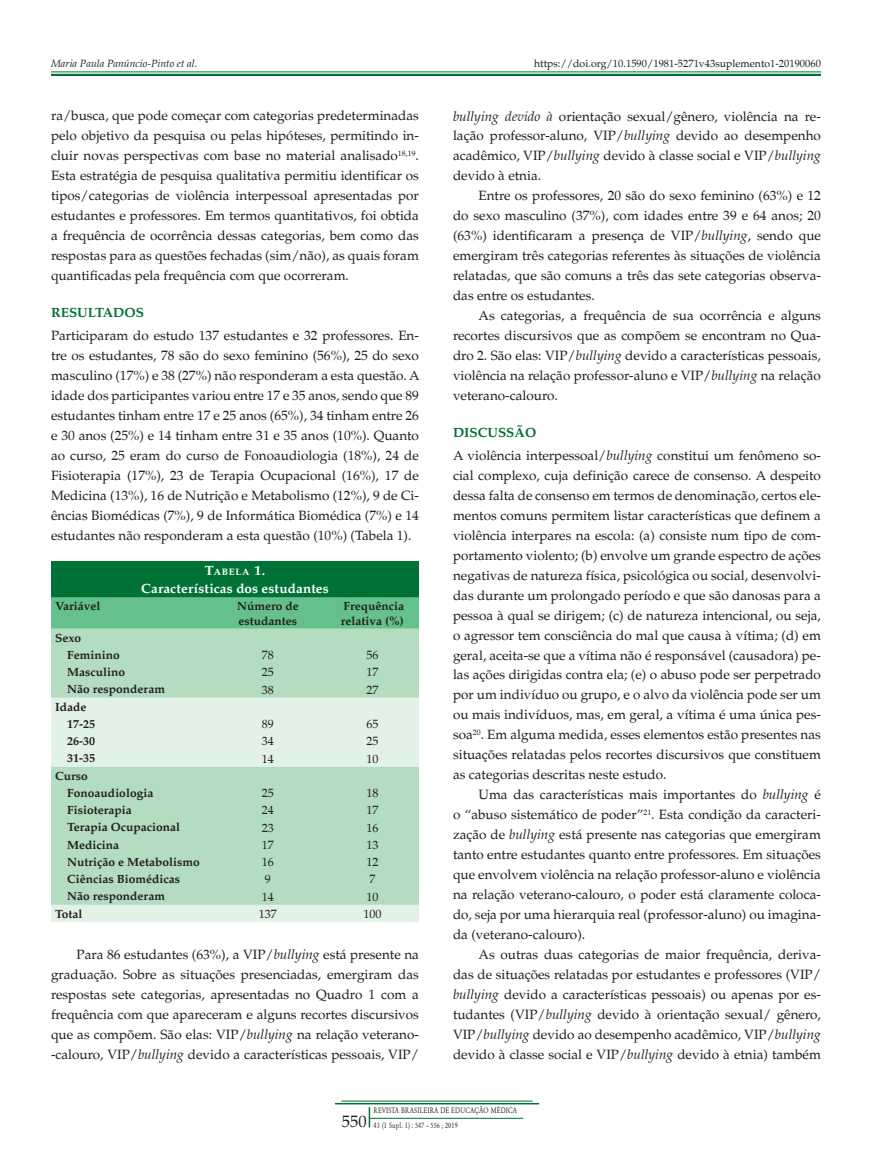
<style>
.page{position:relative;width:872px;height:1170px;background:#fff}
.page>*{position:absolute;margin:0;border:0;box-sizing:border-box;transform-origin:0 0}
.Body_text{font:13.5px/20px "Palton Roman";color:#231f20;text-align:justify}
.Left{font:13.5px/20px "Palton Roman";color:#231f20;text-align:justify}
.ABV{font:13.5px/20px "Palton Roman";color:#231f20;text-align:justify}
.O_White{font:700 13.5px "Palton";letter-spacing:.015em;color:#fff}
.G{font:700 13.5px "Palton";color:#007236}
.TE{font:700 12px/14.4px "Palton";color:#231f20}
.TC{font:12px "Palton Roman";color:#231f20}
.t1{font:10.5px "Palton Roman";color:#231f20}
.t2{font:italic 10.5px "Palton";color:#231f20}
.O_White-2{font:700 9.45px "Palton";letter-spacing:.09em;color:#fff}
.t3{font:8.25px/15px "Garamond";letter-spacing:.03em;color:#231f20;scale:.8 1}
.s1{font-size:13.5px}
.s2{font-family:"Palton";font-style:italic}
.s3{font-family:"Palton Roman";font-size:16.5px}
</style>
<div class="page">
<hr style="left:370px;top:1117px;width:153px;height:1px;background:#007236">
<svg style="left:369px;top:1107px;width:1px;height:20px"></svg>
<hr style="left:341px;top:1100px;width:192px;height:1px;background:#007236">
<hr style="left:335px;top:1102px;width:204px;height:2px;background:#007236">
<hr style="left:51px;top:71px;width:770px;height:1px;background:#007236">
<hr style="left:51px;top:74px;width:770px;height:2px;background:#007236">
<div style="left:51px;top:561px;width:368px;height:36px;background:#007236"></div>
<svg style="left:51px;top:597px;width:368px;height:100px;background:#9ad3af"></svg>
<div style="left:51px;top:697px;width:368px;height:224px;background:#e3f2e7"></div>
<div style="left:51px;top:766px;width:368px;height:138px;background:#b3dcc0"></div>
<p class="t2" style="left:51px;top:58px;width:148px">Maria Paula Panúncio-Pinto et al.</p>
<p class="t1" style="left:534px;top:57px;width:288px">https://doi.org/10.1590/1981-5271v43suplemento1-20190060</p>
<p class="Body_text" style="left:51px;top:106px;width:369px">ra/busca, que pode começar com categorias predeterminadas pelo objetivo da pesquisa ou pelas hipóteses, permitindo in&shy;cluir novas perspectivas com base no material analisado<sup>18,19</sup>.<br>Esta estratégia de pesquisa qualitativa permitiu identificar os tipos/categorias de violência interpessoal apresentadas por estudantes e professores. Em termos quantitativos, foi obtida a frequência de ocorrência dessas categorias, bem como das respostas para as questões fechadas (sim/não), as quais foram quantificadas pela frequência com que ocorreram.</p>
<p class="G" style="left:51px;top:304px;width:94px">RESULTADOS</p>
<p class="Left" style="left:51px;top:326px;width:370px">Participaram do estudo 137 estudantes e 32 professores. En&shy;tre os estudantes, 78 são do sexo feminino (56%), 25 do sexo masculino (17%) e 38 (27%) não responderam a esta questão. A idade dos participantes variou entre 17 e 35 anos, sendo que 89 estudantes tinham entre 17 e 25 anos (65%), 34 tinham entre 26 e 30 anos (25%) e 14 tinham entre 31 e 35 anos (10%). Quanto ao curso, 25 eram do curso de Fonoaudiologia (18%), 24 de Fisioterapia (17%), 23 de Terapia Ocupacional (16%), 17 de Medicina (13%), 16 de Nutrição e Metabolismo (12%), 9 de Ci&shy;ências Biomédicas (7%), 9 de Informática Biomédica (7%) e 14 estudantes não responderam a esta questão (10%) (Tabela 1).</p>
<p class="O_White-2" style="left:205px;top:566px;width:62px"><span class="s1">T</span>ABELA <span class="s1">1.</span></p>
<p class="O_White" style="left:141px;top:580px;width:189px">Características dos estudantes</p>
<p class="TE" style="left:55px;top:599px;width:47px">Variável</p>
<p class="TE" style="left:237px;top:599px;width:63px">Número de estudantes</p>
<p class="TE" style="left:341px;top:599px;width:65px">Frequência relativa (%)</p>
<p class="TE" style="left:55px;top:630px;width:28px">Sexo</p>
<p class="TE" style="left:67px;top:647px;width:54px">Feminino</p>
<p class="TC" style="left:262px;top:648px;width:13px">78</p>
<p class="TC" style="left:366px;top:648px;width:13px">56</p>
<p class="TE" style="left:67px;top:665px;width:59px">Masculino</p>
<p class="TC" style="left:262px;top:665px;width:13px">25</p>
<p class="TC" style="left:366px;top:665px;width:13px">17</p>
<p class="TE" style="left:67px;top:682px;width:99px">Não responderam</p>
<p class="TC" style="left:262px;top:682px;width:13px">38</p>
<p class="TC" style="left:366px;top:682px;width:13px">27</p>
<p class="TE" style="left:55px;top:699px;width:33px">Idade</p>
<p class="TE" style="left:67px;top:716px;width:29px">17-25</p>
<p class="TC" style="left:262px;top:716px;width:13px">89</p>
<p class="TC" style="left:366px;top:716px;width:13px">65</p>
<p class="TE" style="left:67px;top:734px;width:29px">26-30</p>
<p class="TC" style="left:262px;top:734px;width:13px">34</p>
<p class="TC" style="left:366px;top:734px;width:13px">25</p>
<p class="TE" style="left:67px;top:751px;width:29px">31-35</p>
<p class="TC" style="left:262px;top:751px;width:13px">14</p>
<p class="TC" style="left:366px;top:751px;width:13px">10</p>
<p class="TE" style="left:55px;top:768px;width:34px">Curso</p>
<p class="TE" style="left:67px;top:785px;width:88px">Fonoaudiologia</p>
<p class="TC" style="left:262px;top:785px;width:13px">25</p>
<p class="TC" style="left:366px;top:785px;width:13px">18</p>
<p class="TE" style="left:67px;top:803px;width:66px">Fisioterapia</p>
<p class="TC" style="left:262px;top:803px;width:13px">24</p>
<p class="TC" style="left:366px;top:803px;width:13px">17</p>
<p class="TE" style="left:67px;top:820px;width:114px">Terapia Ocupacional</p>
<p class="TC" style="left:262px;top:820px;width:13px">23</p>
<p class="TC" style="left:366px;top:820px;width:13px">16</p>
<p class="TE" style="left:67px;top:837px;width:53px">Medicina</p>
<p class="TC" style="left:262px;top:837px;width:13px">17</p>
<p class="TC" style="left:366px;top:837px;width:13px">13</p>
<p class="TE" style="left:67px;top:854px;width:134px">Nutrição e Metabolismo</p>
<p class="TC" style="left:262px;top:854px;width:13px">16</p>
<p class="TC" style="left:366px;top:854px;width:13px">12</p>
<p class="TE" style="left:67px;top:872px;width:114px">Ciências Biomédicas</p>
<p class="TC" style="left:265px;top:872px;width:7px">9</p>
<p class="TC" style="left:369px;top:872px;width:7px">7</p>
<p class="TE" style="left:67px;top:889px;width:99px">Não responderam</p>
<p class="TC" style="left:262px;top:889px;width:13px">14</p>
<p class="TC" style="left:366px;top:889px;width:13px">10</p>
<p class="TE" style="left:55px;top:906px;width:29px">Total</p>
<p class="TC" style="left:259px;top:906px;width:19px">137</p>
<p class="TC" style="left:363px;top:906px;width:19px">100</p>
<p class="ABV" style="left:51px;top:944px;width:369px;text-indent:26px">Para 86 estudantes (63%), a VIP/<span class="s2">bullying</span> está presente na graduação. Sobre as situações presenciadas, emergiram das respostas sete categorias, apresentadas no Quadro 1 com a frequência com que apareceram e alguns recortes discursivos que as compõem. São elas: VIP/<span class="s2">bullying</span> na relação veterano--calouro, VIP/<span class="s2">bullying</span> devido a características pessoais, VIP/</p>
<p class="ABV" style="left:453px;top:106px;width:369px"><span class="s2">bullying devido à</span> orientação sexual/gênero, violência na re&shy;lação professor-aluno, VIP/<span class="s2">bullying</span> devido ao desempenho acadêmico, VIP/<span class="s2">bullying</span> devido à classe social e VIP/<span class="s2">bullying </span>devido à etnia.</p>
<p class="Body_text" style="left:453px;top:186px;width:369px;text-indent:26px">Entre os professores, 20 são do sexo feminino (63%) e 12 do sexo masculino (37%), com idades entre 39 e 64 anos; 20 (63%) identificaram a presença de VIP/<span class="s2">bullying</span>, sendo que emergiram três categorias referentes às situações de violência relatadas, que são comuns a três das sete categorias observa&shy;das entre os estudantes.</p>
<p class="Body_text" style="left:453px;top:306px;width:369px;text-indent:26px">As categorias, a frequência de sua ocorrência e alguns recortes discursivos que as compõem se encontram no Qua&shy;dro 2. São elas: VIP/<span class="s2">bullying</span> devido a características pessoais, violência na relação professor-aluno e VIP/<span class="s2">bullying</span> na relação veterano-calouro.</p>
<p class="G" style="left:453px;top:424px;width:85px">DISCUSSÃO</p>
<p class="Left" style="left:453px;top:445px;width:369px">A violência interpessoal/<span class="s2">bullying</span> constitui um fenômeno so&shy;cial complexo, cuja definição carece de consenso. A despeito dessa falta de consenso em termos de denominação, certos ele&shy;mentos comuns permitem listar características que definem a violência interpares na escola: (a) consiste num tipo de com&shy;portamento violento; (b) envolve um grande espectro de ações negativas de natureza física, psicológica ou social, desenvolvi&shy;das durante um prolongado período e que são danosas para a pessoa à qual se dirigem; (c) de natureza intencional, ou seja, o agressor tem consciência do mal que causa à vítima; (d) em geral, aceita-se que a vítima não é responsável (causadora) pe&shy;las ações dirigidas contra ela; (e) o abuso pode ser perpetrado por um indivíduo ou grupo, e o alvo da violência pode ser um ou mais indivíduos, mas, em geral, a vítima é uma única pes&shy;soa<sup>20</sup>. Em alguma medida, esses elementos estão presentes nas situações relatadas pelos recortes discursivos que constituem as categorias descritas neste estudo.</p>
<p class="Body_text" style="left:453px;top:784px;width:369px;text-indent:26px">Uma das características mais importantes do <span class="s2">bullying</span> é o “abuso sistemático de poder”<sup>21</sup>. Esta condição da caracteri&shy;zação de <span class="s2">bullying</span> está presente nas categorias que emergiram tanto entre estudantes quanto entre professores. Em situações que envolvem violência na relação professor-aluno e violência na relação veterano-calouro, o poder está claramente coloca&shy;do, seja por uma hierarquia real (professor-aluno) ou imagina&shy;da (veterano-calouro).</p>
<p class="Body_text" style="left:453px;top:944px;width:369px;text-indent:26px">As outras duas categorias de maior frequência, deriva&shy;das de situações relatadas por estudantes e professores (VIP/ <span class="s2">bullying</span> devido a características pessoais) ou apenas por es&shy;tudantes (VIP/<span class="s2">bullying</span> devido à orientação sexual/ gênero, VIP/<span class="s2">bullying</span> devido ao desempenho acadêmico, VIP/<span class="s2">bullying </span>devido à classe social e VIP/<span class="s2">bullying</span> devido à etnia) também</p>
<p class="t3" style="left:342px;top:1102px;width:221px;text-indent:32px">REVISTA BRASILEIRA DE EDUCAÇÃO MÉDICA<br><span class="s3">550</span> 43 (1 Supl. 1) : 547 – 556 ; 2019</p>
</div>
